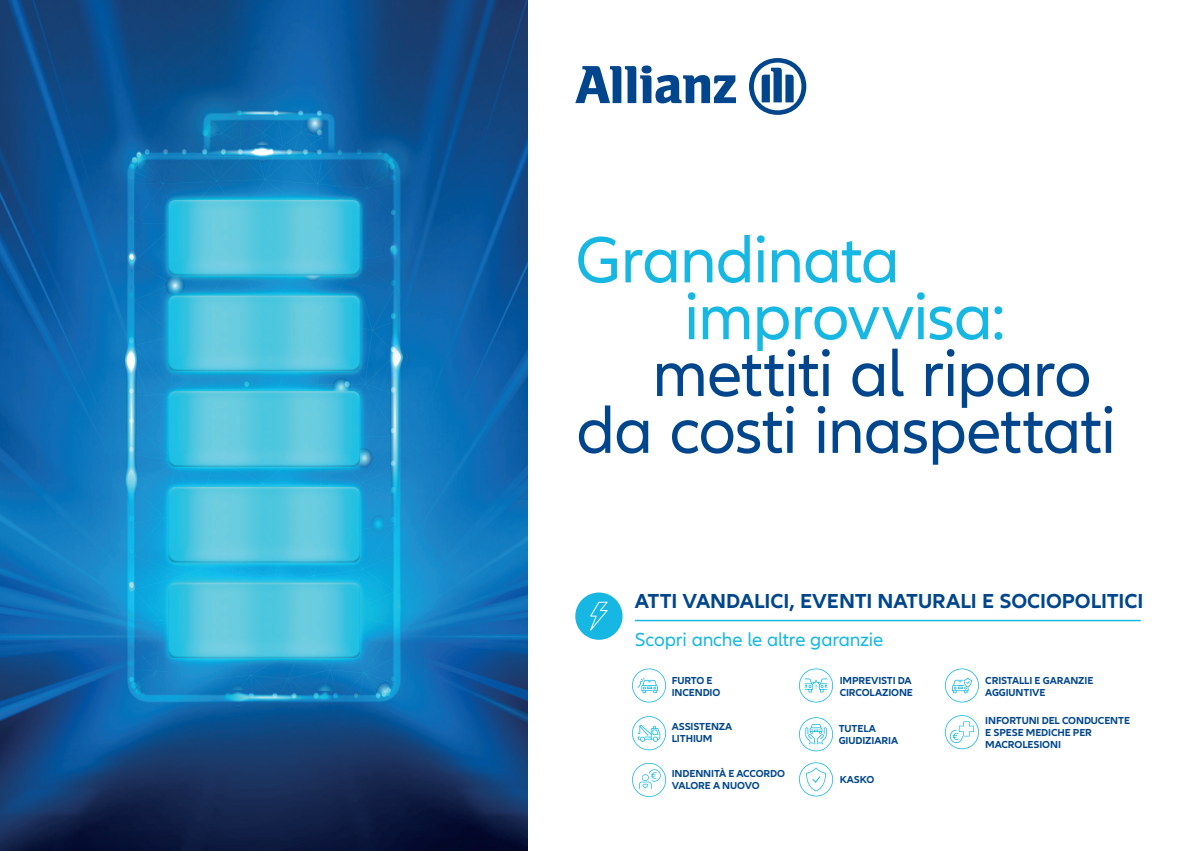
<style>
.page{position:relative;width:1191px;height:851px;background:#fff}
.page>*{position:absolute;margin:0;border:0;box-sizing:border-box;transform-origin:0 0}
.t1{font:67.5px/56.8px "Allianz Neo";letter-spacing:-.02em;color:#01468c}
.t2{font:67.5px/56.8px "Allianz Neo";letter-spacing:-.015em;color:#16b8e3}
.t3{font:700 21px "Allianz Neo";color:#01468c}
.t4{font:19.5px "Allianz Neo";letter-spacing:-.01em;color:#16b8e3}
.t5{font:700 10.5px/12px "Allianz Neo";letter-spacing:-.01em;color:#01468c}
</style>
<div class="page">
<svg style="left:575px;top:66px;width:161px;height:37px"></svg>
<svg style="left:749px;top:58px;width:57px;height:57px"></svg>
<hr style="left:635px;top:619px;width:505px;height:2px;background:#16b8e3">
<img style="left:0;top:0;width:527px;height:850px">
<div style="left:575px;top:592px;width:47px;height:47px;background:#16b8e3;border-radius:50%"></div>
<svg style="left:945px;top:668px;width:34px;height:34px"></svg>
<svg style="left:632px;top:668px;width:34px;height:34px"></svg>
<svg style="left:799px;top:668px;width:34px;height:34px"></svg>
<svg style="left:799px;top:762px;width:34px;height:34px"></svg>
<svg style="left:945px;top:715px;width:34px;height:34px"></svg>
<svg style="left:799px;top:717px;width:34px;height:34px"></svg>
<svg style="left:632px;top:716px;width:34px;height:34px"></svg>
<svg style="left:590px;top:601px;width:18px;height:30px"></svg>
<svg style="left:632px;top:762px;width:34px;height:34px"></svg>
<h1 class="t2" style="left:684px;top:233px;width:323px;text-indent:-109px">Grandinata improvvisa:</h1>
<h1 class="t1" style="left:576px;top:347px;width:541px;text-indent:76px">mettiti al riparo da costi inaspettati</h1>
<h2 class="t3" style="left:635px;top:588px;width:510px">ATTI VANDALICI, EVENTI NATURALI E SOCIOPOLITICI</h2>
<h3 class="t4" style="left:635px;top:628px;width:250px">Scopri anche le altre garanzie</h3>
<p class="t5" style="left:671px;top:674px;width:50px">FURTO E<br>INCENDIO</p>
<p class="t5" style="left:985px;top:674px;width:110px">CRISTALLI E GARANZIE<br>AGGIUNTIVE</p>
<p class="t5" style="left:839px;top:674px;width:75px">IMPREVISTI DA<br>CIRCOLAZIONE</p>
<p class="t5" style="left:671px;top:720px;width:62px">ASSISTENZA<br>LITHIUM</p>
<p class="t5" style="left:671px;top:768px;width:115px">INDENNITÀ E ACCORDO<br>VALORE A NUOVO</p>
<p class="t5" style="left:838px;top:723px;width:61px">TUTELA<br>GIUDIZIARIA</p>
<p class="t5" style="left:839px;top:774px;width:36px">KASKO</p>
<p class="t5" style="left:985px;top:714px;width:146px">INFORTUNI DEL CONDUCENTE<br>E SPESE MEDICHE PER<br>MACROLESIONI</p>
</div>
